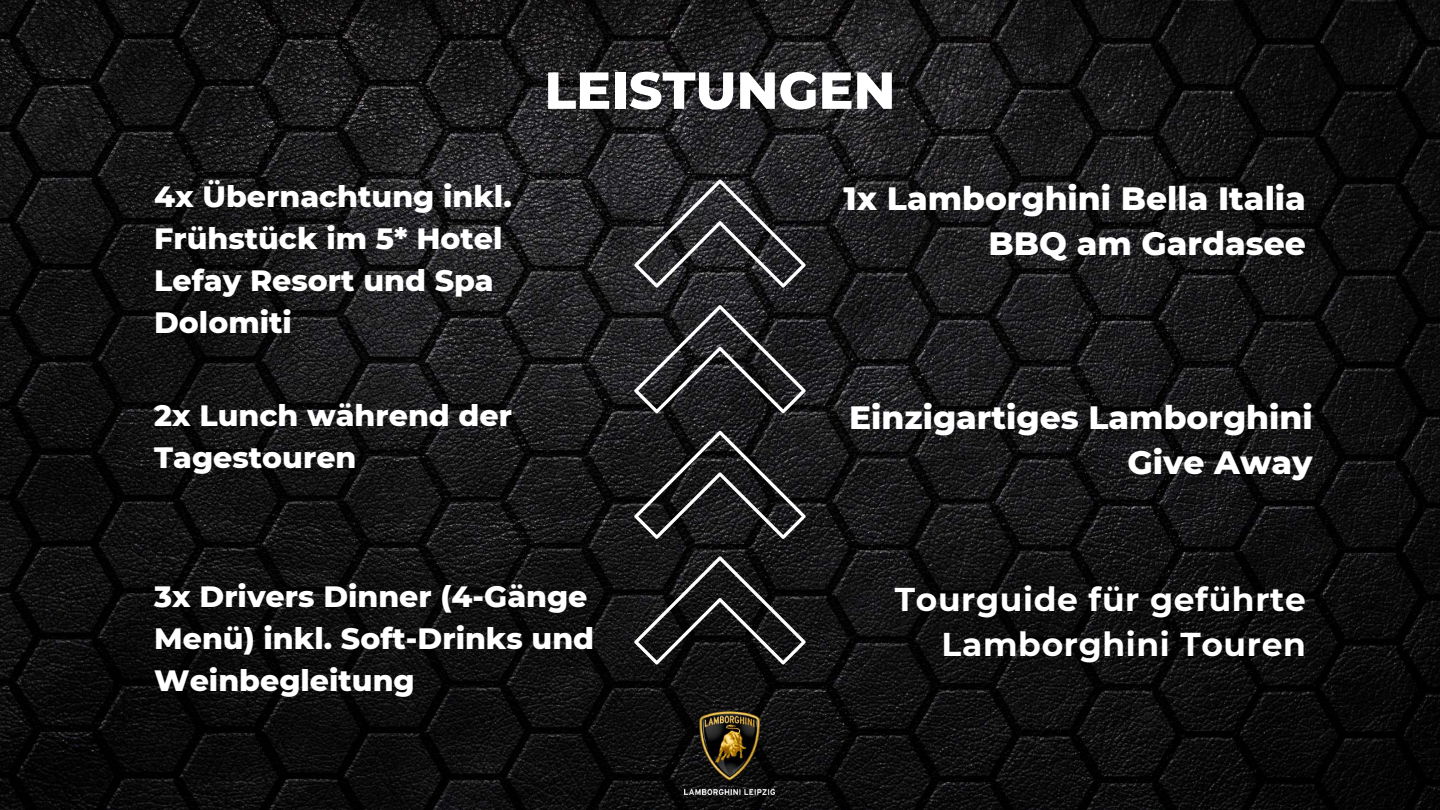
<style>
.page{position:relative;width:1440px;height:810px;background:#fff}
.page>*{position:absolute;margin:0;border:0;box-sizing:border-box;transform-origin:0 0}
.t1{font:800 52.1px "Montserrat";color:#fff}
.t2{font:800 32.9px/45.8px "Montserrat";color:#fff;text-align:right}
.t3{font:700 32.9px/45.8px "Montserrat";letter-spacing:.02em;color:#fff;text-align:right}
.t4{font:800 30px/42px "Montserrat";color:#fff}
</style>
<div class="page">
<img style="left:0;top:0;width:1440px;height:810px">
<svg style="left:634px;top:179px;width:172px;height:109px;background:#38383a"></svg>
<svg style="left:634px;top:305px;width:172px;height:108px;background:#323133"></svg>
<svg style="left:634px;top:431px;width:172px;height:108px;background:#2c2c2d"></svg>
<svg style="left:634px;top:556px;width:172px;height:109px;background:#262626"></svg>
<img style="left:684px;top:712px;width:90px;height:82px">
<p class="t4" style="left:154px;top:175px;width:359px">4x Übernachtung inkl.<br>Frühstück im 5* Hotel<br>Lefay Resort und Spa<br>Dolomiti</p>
<p class="t4" style="left:154px;top:394px;width:359px">2x Lunch während der<br>Tagestouren</p>
<h1 class="t1" style="left:544px;top:58px;width:353px">LEISTUNGEN</h1>
<p class="t2" style="left:844px;top:175px;width:464px">1x Lamborghini Bella Italia<br>BBQ am Gardasee</p>
<p class="t2" style="left:849px;top:394px;width:465px">Einzigartiges Lamborghini<br>Give Away</p>
<p class="t4" style="left:154px;top:575px;width:442px">3x Drivers Dinner (4-Gänge<br>Menü) inkl. Soft-Drinks und<br>Weinbegleitung</p>
<p class="t3" style="left:895px;top:576px;width:413px">Tourguide für geführte<br>Lamborghini Touren</p>
</div>
